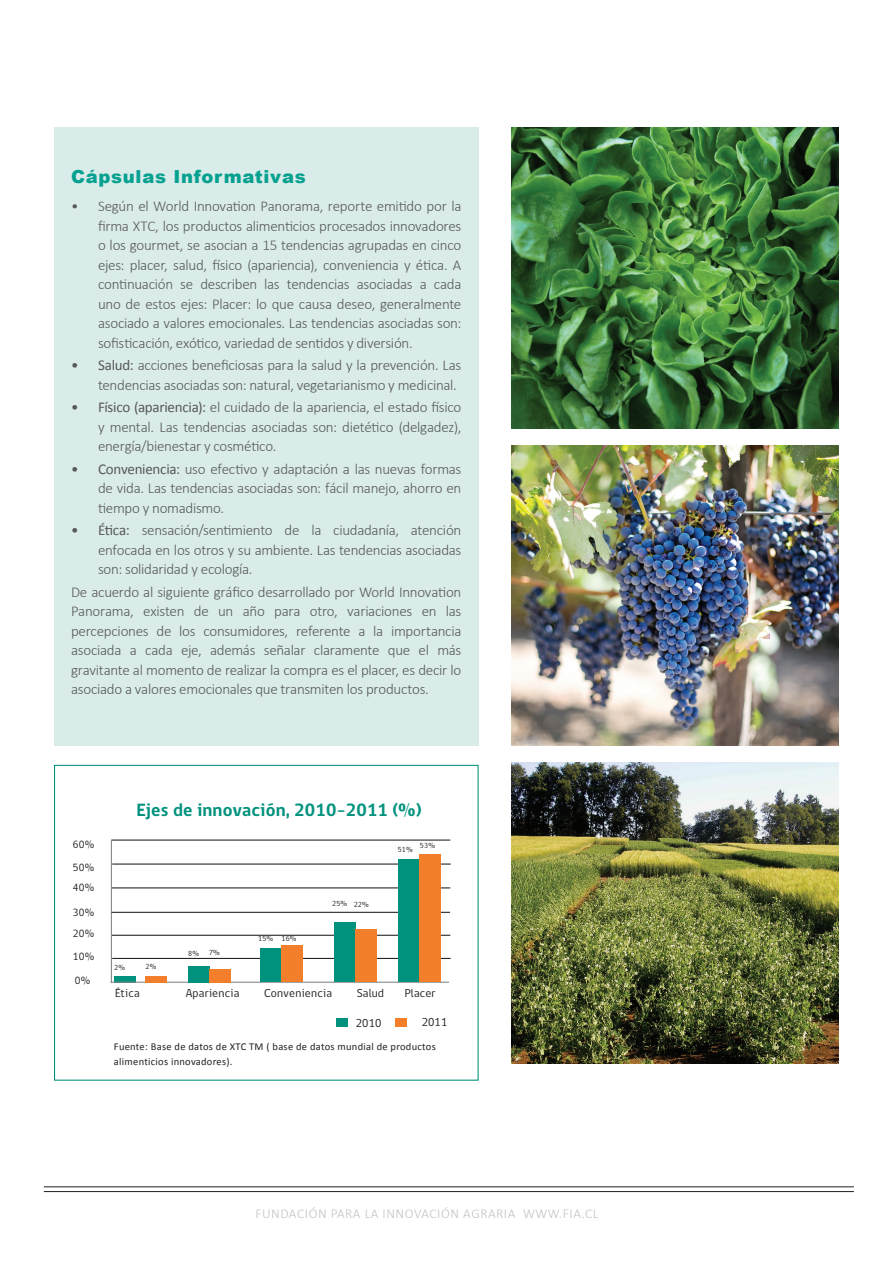
<style>
.page{position:relative;width:893px;height:1263px;background:#fff}
.page>*{position:absolute;margin:0;border:0;box-sizing:border-box;transform-origin:0 0}
.t1{font:700 18.15px "gob CL";letter-spacing:.01em;color:#00927d}
.t2{font:900 18px "Arial";letter-spacing:.04em;color:#05a190}
.t3{font:300 15px/19.5px "Calibri";letter-spacing:-.02em;color:#57585a;text-align:justify}
.t4{font:300 13.5px "Calibri";letter-spacing:.04em;color:#c1c2c4}
.t5{font:11.85px "gob CL";letter-spacing:.025em;color:#231f20}
.t6{font:10.65px "gob CL";letter-spacing:.025em;color:#231f20}
.t7{font:10.5px/15px "Calibri";letter-spacing:.025em;color:#231f20}
.t8{font:7.5px "gob CL";letter-spacing:.025em;color:#231f20}
.s1{font-weight:400}
</style>
<div class="page">
<div style="left:54px;top:128px;width:424px;height:618px;background:#daecea"></div>
<hr style="left:44px;top:1186px;width:810px;height:1px;background:#231f20">
<hr style="left:44px;top:1191px;width:810px;height:1px;background:#231f20">
<div style="left:115px;top:976px;width:21px;height:6px;background:#00927d"></div>
<hr style="left:111px;top:982px;width:338px;height:1px;background:#828387">
<hr style="left:111px;top:839px;width:1px;height:143px;background:#828387">
<hr style="left:112px;top:958px;width:339px;height:1px;background:#231f20">
<hr style="left:112px;top:935px;width:338px;height:1px;background:#231f20">
<hr style="left:112px;top:912px;width:338px;height:1px;background:#231f20">
<hr style="left:112px;top:887px;width:338px;height:1px;background:#231f20">
<hr style="left:112px;top:863px;width:339px;height:1px;background:#231f20">
<hr style="left:112px;top:839px;width:338px;height:2px;background:#231f20">
<div style="left:189px;top:966px;width:21px;height:16px;background:#00927d"></div>
<div style="left:260px;top:949px;width:21px;height:33px;background:#00927d"></div>
<div style="left:334px;top:922px;width:21px;height:59px;background:#00927d"></div>
<div style="left:398px;top:859px;width:21px;height:122px;background:#00927d"></div>
<div style="left:146px;top:976px;width:21px;height:6px;background:#f47f2a"></div>
<div style="left:210px;top:969px;width:21px;height:13px;background:#f47f2a"></div>
<div style="left:281px;top:945px;width:21px;height:37px;background:#f47f2a"></div>
<div style="left:355px;top:929px;width:21px;height:52px;background:#f47f2a"></div>
<div style="left:419px;top:854px;width:21px;height:127px;background:#f47f2a"></div>
<div style="left:336px;top:1018px;width:11px;height:8px;background:#00927d"></div>
<div style="left:395px;top:1018px;width:12px;height:8px;background:#f47f2a"></div>
<div style="left:54px;top:765px;width:425px;height:316px;border:1px solid #00927d"></div>
<img style="left:512px;top:128px;width:327px;height:300px">
<img style="left:512px;top:445px;width:327px;height:301px">
<img style="left:512px;top:763px;width:327px;height:300px">
<p class="t2" style="left:71px;top:164px;width:236px">Cápsulas Informativas</p>
<p class="t3" style="left:98px;top:196px;width:365px;text-indent:-27px">• Según el World Innovation Panorama, reporte emitido por la firma XTC, los productos alimenticios procesados innovadores o los gourmet, se asocian a 15 tendencias agrupadas en cinco ejes: placer, salud, físico (apariencia), conveniencia y ética. A continuación se describen las tendencias asociadas a cada uno de estos ejes: Placer: lo que causa deseo, generalmente asociado a valores emocionales. Las tendencias asociadas son: sofisticación, exótico, variedad de sentidos y diversión.</p>
<p class="t3" style="left:98px;top:355px;width:365px;text-indent:-27px"><span class="s1">• Salud:</span> acciones beneficiosas para la salud y la prevención. Las tendencias asociadas son: natural, vegetarianismo y medicinal.</p>
<p class="t3" style="left:98px;top:397px;width:365px;text-indent:-27px"><span class="s1">• Físico (apariencia):</span> el cuidado de la apariencia, el estado físico y mental. Las tendencias asociadas son: dietético (delgadez), energía/bienestar y cosmético.</p>
<p class="t3" style="left:98px;top:459px;width:365px;text-indent:-27px"><span class="s1">• Conveniencia:</span> uso efectivo y adaptación a las nuevas formas de vida. Las tendencias asociadas son: fácil manejo, ahorro en tiempo y nomadismo.</p>
<p class="t3" style="left:98px;top:520px;width:365px;text-indent:-27px"><span class="s1">• Ética:</span> sensación/sentimiento de la ciudadanía, atención enfocada en los otros y su ambiente. Las tendencias asociadas son: solidaridad y ecología.</p>
<p class="t3" style="left:71px;top:582px;width:392px">De acuerdo al siguiente gráfico desarrollado por World Innovation Panorama, existen de un año para otro, variaciones en las percepciones de los consumidores, referente a la importancia asociada a cada eje, además señalar claramente que el más gravitante al momento de realizar la compra es el placer, es decir lo asociado a valores emocionales que transmiten los productos.</p>
<p class="t6" style="left:73px;top:837px;width:23px">60%</p>
<p class="t6" style="left:73px;top:860px;width:23px">50%</p>
<p class="t6" style="left:73px;top:880px;width:23px">40%</p>
<p class="t6" style="left:73px;top:906px;width:23px">30%</p>
<p class="t6" style="left:73px;top:926px;width:23px">20%</p>
<p class="t6" style="left:73px;top:949px;width:23px">10%</p>
<p class="t6" style="left:75px;top:973px;width:17px">0%</p>
<p class="t1" style="left:136px;top:797px;width:287px">Ejes de innovación, 2010-2011 (%)</p>
<p class="t8" style="left:114px;top:962px;width:12px">2%</p>
<p class="t8" style="left:146px;top:962px;width:12px">2%</p>
<p class="t5" style="left:115px;top:985px;width:26px">Ética</p>
<p class="t8" style="left:188px;top:948px;width:12px">8%</p>
<p class="t8" style="left:209px;top:947px;width:12px">7%</p>
<p class="t8" style="left:258px;top:934px;width:40px">15% 16%</p>
<p class="t8" style="left:332px;top:899px;width:38px">25% 22%</p>
<p class="t8" style="left:420px;top:840px;width:17px">53%</p>
<p class="t8" style="left:398px;top:845px;width:17px">51%</p>
<p class="t5" style="left:186px;top:985px;width:55px">Apariencia</p>
<p class="t5" style="left:264px;top:985px;width:69px">Conveniencia</p>
<p class="t5" style="left:357px;top:985px;width:29px">Salud</p>
<p class="t5" style="left:405px;top:985px;width:32px">Placer</p>
<p class="t5" style="left:356px;top:1015px;width:27px">2010</p>
<p class="t5" style="left:422px;top:1014px;width:27px">2011</p>
<p class="t7" style="left:114px;top:1039px;width:323px">Fuente: Base de datos de XTC TM ( base de datos mundial de productos alimenticios innovadores).</p>
<p class="t4" style="left:255px;top:1205px;width:345px">FUNDACIÓN PARA LA INNOVACIÓN AGRARIA WWW.FIA.CL</p>
</div>
